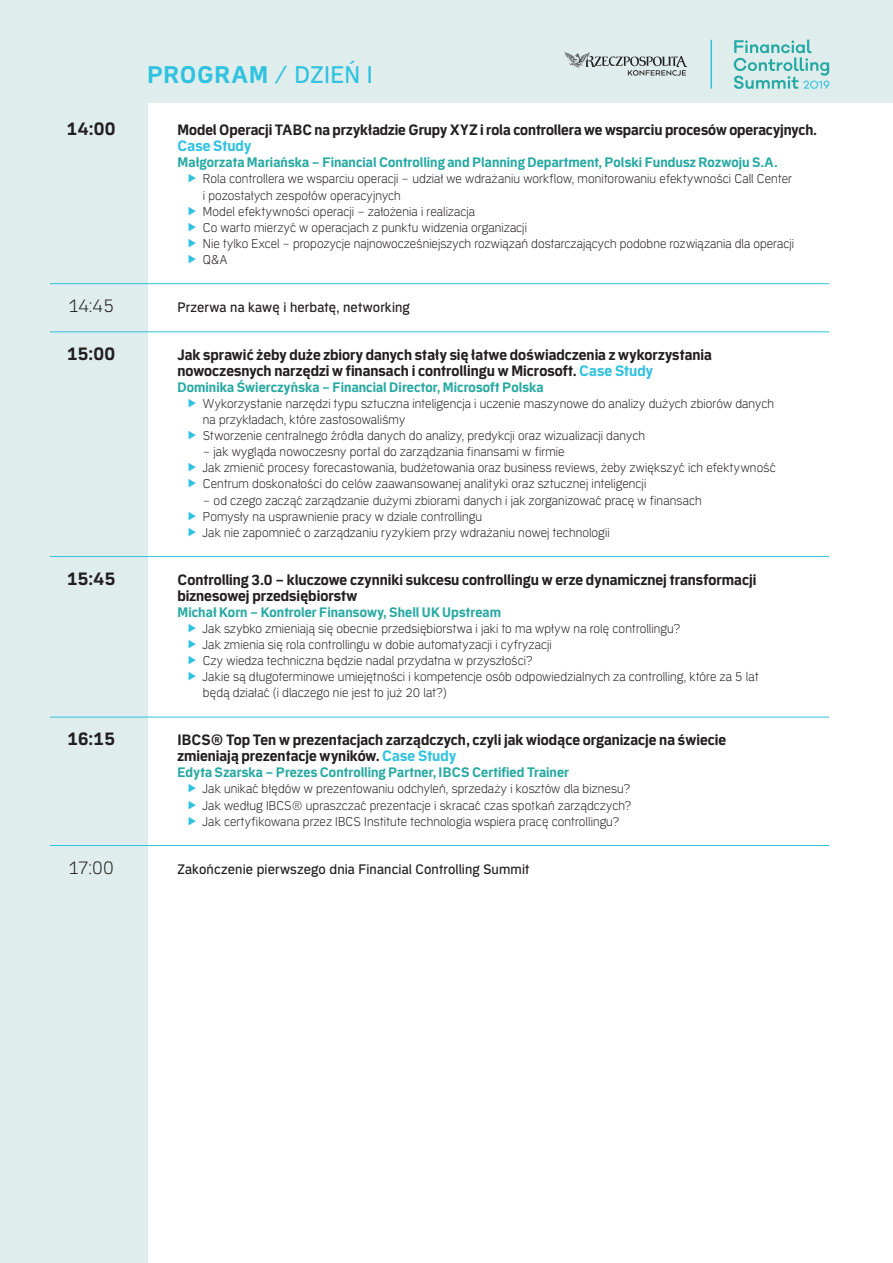
<style>
.page{position:relative;width:893px;height:1263px;background:#fff}
.page>*{position:absolute;margin:0;border:0;box-sizing:border-box;transform-origin:0 0}
.t1{font:700 25.5px "Erepublic Sans";letter-spacing:.025em;color:#31c2e0}
.t2{font:700 19.5px "Erepublic Sans";letter-spacing:.02em;color:#231f20}
.t3{font:300 19.5px "Erepublic Sans";letter-spacing:-.01em;color:#231f20}
.tytuł{font:700 15.9px/16px "Erepublic Sans";color:#231f20}
.nazwisko{font:700 14.55px "Erepublic Sans";letter-spacing:.005em;color:#27a9a3}
.podstawowy{font:14.55px "Erepublic Sans";letter-spacing:.01em;color:#231f20}
.t4{font:300 13.5px/16px "Erepublic Sans";letter-spacing:.01em;color:#231f20}
.s1{font-weight:400}
.s2{color:#31c2e0}
</style>
<div class="page">
<div style="left:0;top:105px;width:493px;height:1158px;background:#dfeeed"></div>
<div style="left:0;top:0;width:893px;height:129px;background:#dfeeed"></div>
<div style="left:148px;top:103px;width:745px;height:1160px;background:#fff"></div>
<svg style="left:734px;top:40px;width:95px;height:49px"></svg>
<svg style="left:565px;top:52px;width:122px;height:24px"></svg>
<hr style="left:710px;top:40px;width:2px;height:49px;background:#31c2e0">
<hr style="left:50px;top:283px;width:779px;height:1px;background:#31c2e0">
<hr style="left:50px;top:331px;width:779px;height:1px;background:#31c2e0">
<hr style="left:50px;top:556px;width:779px;height:1px;background:#31c2e0">
<hr style="left:50px;top:717px;width:779px;height:1px;background:#31c2e0">
<hr style="left:50px;top:845px;width:779px;height:1px;background:#31c2e0">
<p class="t2" style="left:67px;top:118px;width:50px">14:00</p>
<p class="t3" style="left:68px;top:294px;width:48px">14:45</p>
<p class="t2" style="left:67px;top:343px;width:50px">15:00</p>
<p class="t2" style="left:67px;top:567px;width:50px">15:45</p>
<p class="t2" style="left:67px;top:728px;width:49px">16:15</p>
<p class="t3" style="left:68px;top:856px;width:47px">17:00</p>
<p class="t1" style="left:147px;top:60px;width:227px">PROGRAM <span class="s1">/ DZIEŃ I</span></p>
<p class="tytuł" style="left:177px;top:122px;width:641px">Model Operacji TABC na przykładzie Grupy XYZ i rola controllera we wsparciu procesów operacyjnych.<br><span class="s2">Case Study</span></p>
<p class="nazwisko" style="left:177px;top:154px;width:601px">Małgorzata Mariańska – Financial Controlling and Planning Department, Polski Fundusz Rozwoju S.A.</p>
<p class="t4" style="left:203px;top:171px;width:590px">Rola controllera we wsparciu operacji – udział we wdrażaniu workflow, monitorowaniu efektywności Call Center i pozostałych zespołów operacyjnych</p>
<p class="t4" style="left:203px;top:203px;width:274px">Model efektywności operacji – założenia i realizacja</p>
<p class="t4" style="left:203px;top:219px;width:326px">Co warto mierzyć w operacjach z punktu widzenia organizacji</p>
<p class="t4" style="left:203px;top:235px;width:593px">Nie tylko Excel – propozycje najnowocześniejszych rozwiązań dostarczających podobne rozwiązania dla operacji</p>
<p class="t4" style="left:203px;top:251px;width:26px">Q&amp;A</p>
<p class="podstawowy" style="left:177px;top:299px;width:234px">Przerwa na kawę i herbatę, networking</p>
<p class="tytuł" style="left:177px;top:347px;width:536px">Jak sprawić żeby duże zbiory danych stały się łatwe doświadczenia z wykorzystania nowoczesnych narzędzi w finansach i controllingu w Microsoft. <span class="s2">Case Study</span></p>
<p class="nazwisko" style="left:177px;top:379px;width:368px">Dominika Świerczyńska – Financial Director, Microsoft Polska</p>
<p class="t4" style="left:203px;top:395px;width:573px">Wykorzystanie narzędzi typu sztuczna inteligencja i uczenie maszynowe do analizy dużych zbiorów danych na przykładach, które zastosowaliśmy</p>
<p class="t4" style="left:203px;top:427px;width:444px">Stworzenie centralnego źródła danych do analizy, predykcji oraz wizualizacji danych</p>
<p class="t4" style="left:203px;top:443px;width:363px">– jak wygląda nowoczesny portal do zarządzania finansami w firmie</p>
<p class="t4" style="left:203px;top:459px;width:574px">Jak zmienić procesy forecastowania, budżetowania oraz business reviews, żeby zwiększyć ich efektywność</p>
<p class="t4" style="left:203px;top:476px;width:445px">Centrum doskonałości do celów zaawansowanej analityki oraz sztucznej inteligencji</p>
<p class="t4" style="left:203px;top:492px;width:500px">– od czego zacząć zarządzanie dużymi zbiorami danych i jak zorganizować pracę w finansach</p>
<p class="t4" style="left:203px;top:508px;width:281px">Pomysły na usprawnienie pracy w dziale controllingu</p>
<p class="t4" style="left:203px;top:524px;width:408px">Jak nie zapomnieć o zarządzaniu ryzykiem przy wdrażaniu nowej technologii</p>
<p class="tytuł" style="left:177px;top:571px;width:580px">Controlling 3.0 – kluczowe czynniki sukcesu controllingu w erze dynamicznej transformacji biznesowej przedsiębiorstw</p>
<p class="nazwisko" style="left:177px;top:604px;width:325px">Michał Korn – Kontroler Finansowy, Shell UK Upstream</p>
<p class="t4" style="left:203px;top:620px;width:479px">Jak szybko zmieniają się obecnie przedsiębiorstwa i jaki to ma wpływ na rolę controllingu?</p>
<p class="t4" style="left:203px;top:636px;width:350px">Jak zmienia się rola controllingu w dobie automatyzacji i cyfryzacji</p>
<p class="t4" style="left:203px;top:652px;width:332px">Czy wiedza techniczna będzie nadal przydatna w przyszłości?</p>
<p class="t4" style="left:203px;top:668px;width:557px">Jakie są długoterminowe umiejętności i kompetencje osób odpowiedzialnych za controlling, które za 5 lat będą działać (i dlaczego nie jest to już 20 lat?)</p>
<p class="tytuł" style="left:177px;top:732px;width:550px">IBCS® Top Ten w prezentacjach zarządczych, czyli jak wiodące organizacje na świecie zmieniają prezentacje wyników. <span class="s2">Case Study</span></p>
<p class="nazwisko" style="left:177px;top:764px;width:393px">Edyta Szarska – Prezes Controlling Partner, IBCS Certified Trainer</p>
<p class="t4" style="left:203px;top:780px;width:429px">Jak unikać błędów w prezentowaniu odchyleń, sprzedaży i kosztów dla biznesu?</p>
<p class="t4" style="left:203px;top:797px;width:430px">Jak według IBCS® upraszczać prezentacje i skracać czas spotkań zarządczych?</p>
<p class="t4" style="left:203px;top:813px;width:418px">Jak certyfikowana przez IBCS Institute technologia wspiera pracę controllingu?</p>
<p class="podstawowy" style="left:177px;top:860px;width:354px">Zakończenie pierwszego dnia Financial Controlling Summit</p>
</div>
